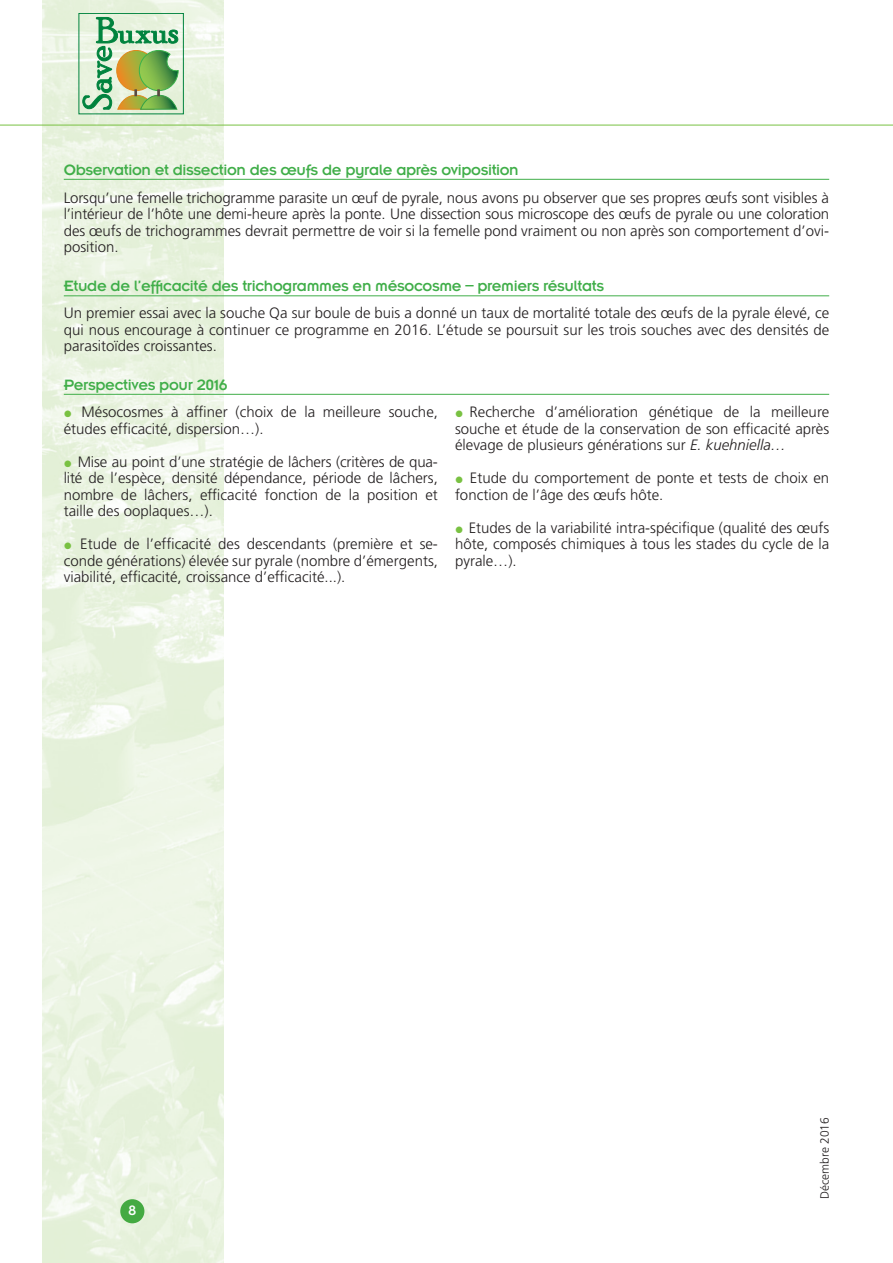
<style>
.page{position:relative;width:893px;height:1263px;background:#fff}
.page>*{position:absolute;margin:0;border:0;box-sizing:border-box;transform-origin:0 0}
.t1{font:16.5px "Insignia LT Std";letter-spacing:-.02em;color:#40ae49}
.t2{font:300 15px/16.5px "Frutiger LT Std";color:#231f20;text-align:justify}
.t3{font:15px "Insignia LT Std";color:#fff}
.t4{font:300 12px "Frutiger LT Std";color:#231f20}
.s1{font-family:"Zapf Essentials LT Markers";font-weight:400;font-size:9px;color:#79c142}
.s2{font-style:italic}
</style>
<div class="page">
<img style="left:43px;top:0;width:180px;height:1263px">
<div style="left:79px;top:13px;width:105px;height:101px;border:1px solid #00833e"></div>
<svg style="left:82px;top:17px;width:96px;height:93px;background:#a8c995"></svg>
<hr style="left:0;top:125px;width:893px;height:1px;background:#79c142">
<div style="left:120px;top:1199px;width:24px;height:24px;background:#44aa42;border-radius:50%"></div>
<hr style="left:64px;top:394px;width:765px;height:1px;background:#40ae49">
<hr style="left:64px;top:179px;width:765px;height:1px;background:#40ae49">
<hr style="left:64px;top:295px;width:765px;height:1px;background:#40ae49">
<p class="t1" style="left:64px;top:161px;width:456px">Observation et dissection des œufs de pyrale après oviposition</p>
<p class="t2" style="left:64px;top:189px;width:767px">Lorsqu’une femelle trichogramme parasite un œuf de pyrale, nous avons pu observer que ses propres œufs sont visibles à l’intérieur de l’hôte une demi-heure après la ponte. Une dissection sous microscope des œufs de pyrale ou une coloration des œufs de trichogrammes devrait permettre de voir si la femelle pond vraiment ou non après son comportement d’ovi&shy;position.</p>
<p class="t1" style="left:64px;top:278px;width:542px">Etude de l’efficacité des trichogrammes en mésocosme – premiers résultats</p>
<p class="t2" style="left:64px;top:305px;width:767px">Un premier essai avec la souche Qa sur boule de buis a donné un taux de mortalité totale des œufs de la pyrale élevé, ce qui nous encourage à continuer ce programme en 2016. L’étude se poursuit sur les trois souches avec des densités de parasitoïdes croissantes.</p>
<p class="t1" style="left:64px;top:376px;width:165px">Perspectives pour 2016</p>
<p class="t2" style="left:64px;top:404px;width:376px"><span class="s1">A</span> Mésocosmes à affiner (choix de la meilleure souche, études efficacité, dispersion…).</p>
<p class="t2" style="left:64px;top:453px;width:376px"><span class="s1">A</span> Mise au point d’une stratégie de lâchers (critères de qua&shy;lité de l’espèce, densité dépendance, période de lâchers, nombre de lâchers, efficacité fonction de la position et taille des ooplaques…).</p>
<p class="t2" style="left:64px;top:536px;width:376px"><span class="s1">A</span> Etude de l’efficacité des descendants (première et se&shy;conde générations) élevée sur pyrale (nombre d’émergents, viabilité, efficacité, croissance d’efficacité...).</p>
<p class="t2" style="left:455px;top:404px;width:376px"><span class="s1">A</span> Recherche d’amélioration génétique de la meilleure souche et étude de la conservation de son efficacité après élevage de plusieurs générations sur <span class="s2">E. kuehniella…</span></p>
<p class="t2" style="left:455px;top:470px;width:376px"><span class="s1">A</span> Etude du comportement de ponte et tests de choix en fonction de l’âge des œufs hôte.</p>
<p class="t2" style="left:455px;top:519px;width:376px"><span class="s1">A</span> Etudes de la variabilité intra-spécifique (qualité des œufs hôte, composés chimiques à tous les stades du cycle de la pyrale…).</p>
<p class="t3" style="left:128px;top:1202px;width:10px">8</p>
<p class="t4" style="left:818px;top:1199px;width:83px;rotate:-90deg">Décembre 2016</p>
</div>
